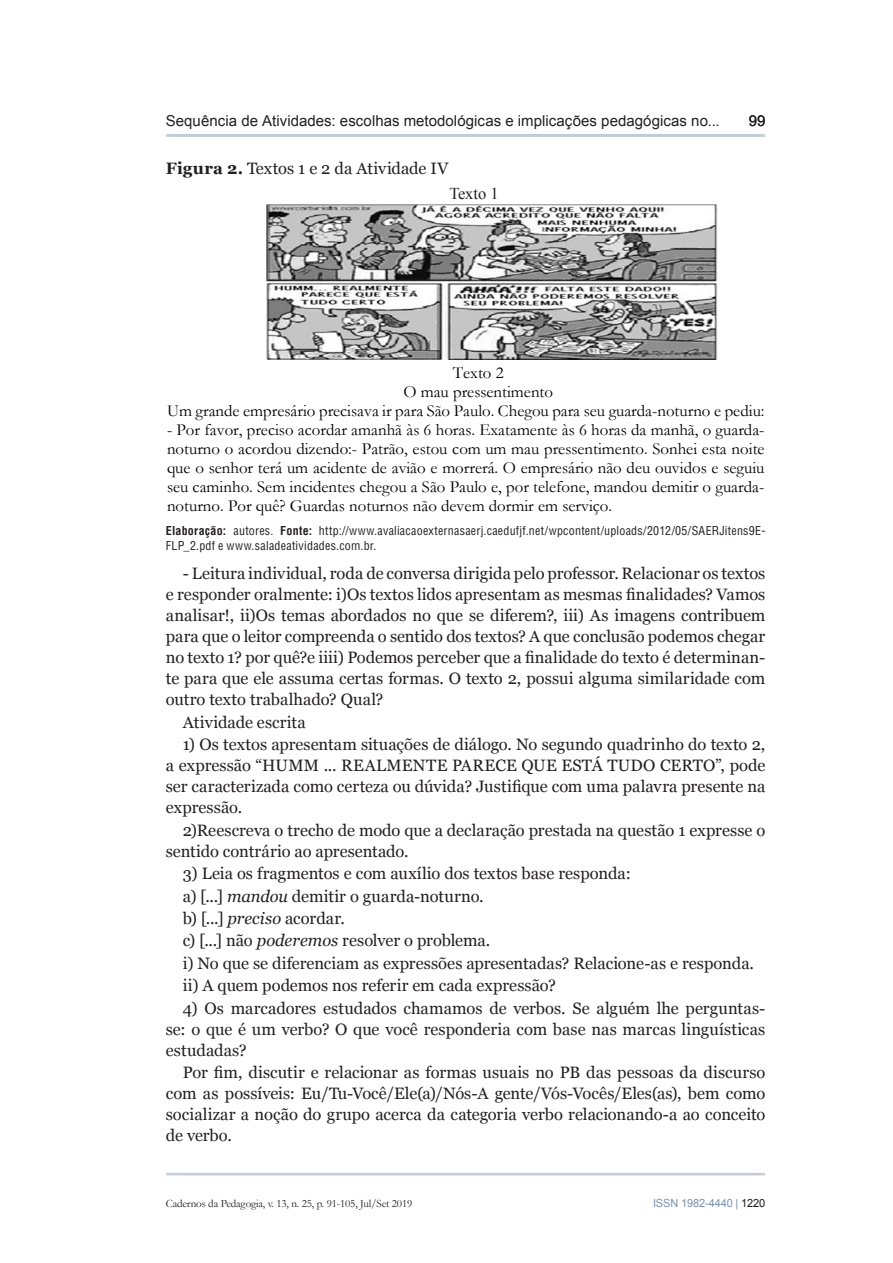
<style>
.page{position:relative;width:893px;height:1263px;background:#fff}
.page>*{position:absolute;margin:0;border:0;box-sizing:border-box;transform-origin:0 0}
.t1{font:16.8px/18.9px "Garamond";color:#000;text-align:justify}
.paragrafo{font:16.5px/21px "Georgia";color:#231f20;text-align:justify}
.Legenda{font:16.5px "Georgia";letter-spacing:.005em;color:#231f20}
.paragrafo-2{font:16.5px "Times New Roman";color:#231f20}
.t2{font:15px "Arial";letter-spacing:.005em;color:#231f20}
.Fonte{font:condensed 12px/15px "Helvetica LT Std";letter-spacing:.02em;color:#231f20}
.t3{font:11.25px "Garamond";letter-spacing:-.015em;color:#231f20}
.t4{font:11.25px "Arial";letter-spacing:-.01em;color:#7a92ab}
.s1{font-weight:700}
.s2{font-style:italic}
.s3{color:#201d1e}
</style>
<div class="page">
<div style="left:164px;top:134px;width:602px;height:6px;background:#fff;opacity:.75"></div>
<div style="left:164px;top:1172px;width:602px;height:6px;background:#fff;opacity:.75"></div>
<img style="left:266px;top:204px;width:452px;height:156px">
<p class="t2" style="left:166px;top:111px;width:555px">Sequência de Atividades: escolhas metodológicas e implicações pedagógicas no...</p>
<p class="Legenda" style="left:166px;top:158px;width:284px"><span class="s1">Figura 2.</span> Textos 1 e 2 da Atividade IV</p>
<p class="paragrafo-2" style="left:449px;top:183px;width:51px">Texto 1</p>
<p class="t2" style="left:749px;top:111px;width:18px">99</p>
<p class="t1" style="left:453px;top:363px;width:52px">Texto 2</p>
<p class="t1" style="left:403px;top:382px;width:151px">O mau pressentimento</p>
<p class="t1" style="left:167px;top:401px;width:599px">Um grande empresário precisava ir para São Paulo. Chegou para seu guarda-noturno e pediu:</p>
<p class="t1" style="left:167px;top:420px;width:599px">- Por favor, preciso acordar amanhã às 6 horas. Exatamente às 6 horas da manhã, o guarda&shy;noturno o acordou dizendo:- Patrão, estou com um mau pressentimento. Sonhei esta noite que o senhor terá um acidente de avião e morrerá. O empresário não deu ouvidos e seguiu seu caminho. Sem incidentes chegou a São Paulo e, por telefone, mandou demitir o guarda&shy;noturno. Por quê? Guardas noturnos não devem dormir em serviço.</p>
<p class="Fonte" style="left:166px;top:523px;width:601px"><span class="s1">Elaboração:</span> autores. <span class="s1">Fonte:</span> http://www.avaliacaoexternasaerj.caedufjf.net/wpcontent/uploads/2012/05/SAERJitens9E-<br>FLP_2.pdf e www.saladeatividades.com.br.</p>
<p class="paragrafo" style="left:166px;top:563px;width:601px;text-indent:17px">- Leitura individual, roda de conversa dirigida pelo professor. Relacionar os textos e responder oralmente: i)Os textos lidos apresentam as mesmas finalidades? Vamos analisar!, ii)Os temas abordados no que se diferem?, iii) As imagens contribuem para que o leitor compreenda o sentido dos textos? A que conclusão podemos chegar no texto 1? por quê?e iiii) Podemos perceber que a finalidade do texto é determinan&shy;te para que ele assuma certas formas. O texto 2, possui alguma similaridade com outro texto trabalhado? Qual?</p>
<p class="paragrafo" style="left:183px;top:712px;width:124px">Atividade escrita</p>
<p class="paragrafo" style="left:166px;top:734px;width:601px;text-indent:17px">1) Os textos apresentam situações de diálogo. No segundo quadrinho do texto 2, a expressão “HUMM ... REALMENTE PARECE QUE ESTÁ TUDO CERTO”, pode ser caracterizada como certeza ou dúvida? Justifique com uma palavra presente na expressão.</p>
<p class="paragrafo" style="left:166px;top:820px;width:601px;text-indent:17px">2)Reescreva o trecho de modo que a declaração prestada na questão 1 expresse o sentido contrário ao apresentado.</p>
<p class="paragrafo" style="left:183px;top:863px;width:450px">3) Leia os fragmentos e com auxílio dos textos base responda:</p>
<p class="paragrafo" style="left:183px;top:886px;width:302px">a) [...] <span class="s2">mandou</span> demitir o guarda-noturno.</p>
<p class="paragrafo" style="left:183px;top:908px;width:164px">b) [...] <span class="s2">preciso</span> acordar.</p>
<p class="paragrafo" style="left:183px;top:931px;width:309px">c) [...] não <span class="s2">poderemos</span> resolver o problema.</p>
<p class="paragrafo" style="left:183px;top:953px;width:573px">i) No que se diferenciam as expressões apresentadas? Relacione-as e responda.</p>
<p class="paragrafo" style="left:183px;top:976px;width:375px">ii) A quem podemos nos referir em cada expressão?</p>
<p class="paragrafo" style="left:166px;top:998px;width:601px;text-indent:17px">4) Os marcadores estudados chamamos de verbos. Se alguém lhe perguntas&shy;se: o que é um verbo? O que você responderia com base nas marcas linguísticas estudadas?</p>
<p class="paragrafo" style="left:166px;top:1062px;width:601px;text-indent:17px">Por fim, discutir e relacionar as formas usuais no PB das pessoas da discurso com as possíveis: Eu/Tu-Você/Ele(a)/Nós-A gente/Vós-Vocês/Eles(as), bem como socializar a noção do grupo acerca da categoria verbo relacionando-a ao conceito de verbo.</p>
<p class="t3" style="left:166px;top:1195px;width:248px">Cadernos da Pedagogia, v. 13, n. 25, p. 91-105, Jul/Set 2019</p>
<p class="t4" style="left:653px;top:1196px;width:114px">ISSN 1982-4440 | <span class="s3">1220</span></p>
</div>
